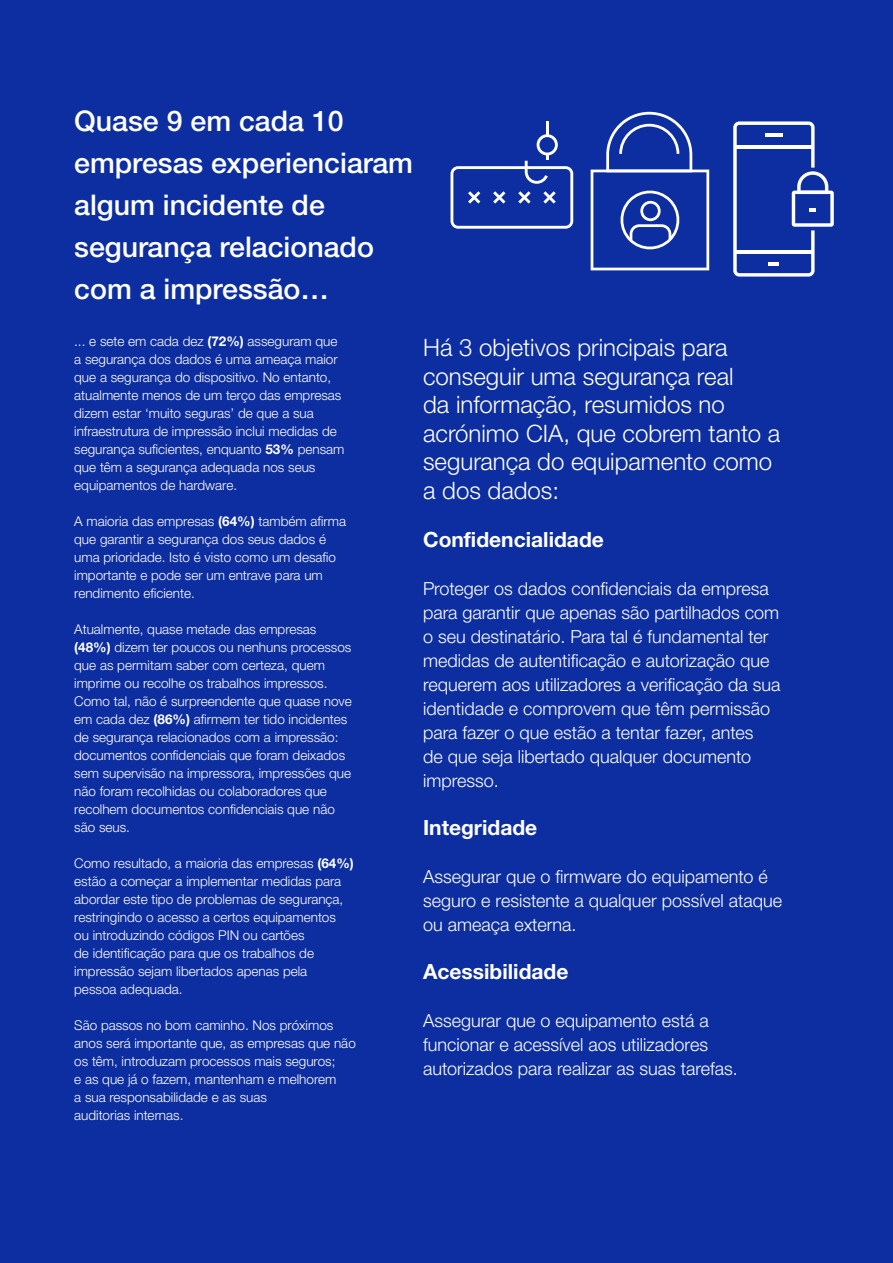
<style>
.page{position:relative;width:893px;height:1263px;background:#fff}
.page>*{position:absolute;margin:0;border:0;box-sizing:border-box;transform-origin:0 0}
.t1{font:500 28.5px/42px "Helvetica Neue LTW1 G";color:#fff}
.t2{font:300 24px/28.5px "Helvetica Neue LTW1 G";color:#fff}
.t3{font:700 21px "Helvetica Neue LTW1 G";color:#fff}
.t4{font:300 18px/24px "Helvetica Neue LTW1 G";color:#fff}
.t5{font:300 13.5px/18px "Helvetica Neue LTW1 G";color:#fff}
.s1{font-weight:700}
</style>
<div class="page">
<div style="left:0;top:0;width:892px;height:1263px;background:#0d2ea0"></div>
<hr style="left:545px;top:121px;width:3px;height:15px;background:#fff">
<svg style="left:450px;top:134px;width:123px;height:95px"></svg>
<svg style="left:590px;top:112px;width:119px;height:158px"></svg>
<svg style="left:733px;top:121px;width:100px;height:156px"></svg>
<h1 class="t1" style="left:74px;top:100px;width:340px">Quase 9 em cada 10 empresas experienciaram algum incidente de segurança relacionado com a impressão…</h1>
<p class="t5" style="left:74px;top:333px;width:272px">... e sete em cada dez <span class="s1">(72%)</span> asseguram que a segurança dos dados é uma ameaça maior que a segurança do dispositivo. No entanto, atualmente menos de um terço das empresas dizem estar ‘muito seguras’ de que a sua infraestrutura de impressão inclui medidas de segurança suficientes, enquanto <span class="s1">53%</span> pensam que têm a segurança adequada nos seus equipamentos de hardware.</p>
<p class="t5" style="left:74px;top:513px;width:273px">A maioria das empresas <span class="s1">(64%)</span> também afirma que garantir a segurança dos seus dados é uma prioridade. Isto é visto como um desafio importante e pode ser um entrave para um rendimento eficiente.</p>
<p class="t5" style="left:74px;top:621px;width:279px">Atualmente, quase metade das empresas <span class="s1">(48%)</span> dizem ter poucos ou nenhuns processos que as permitam saber com certeza, quem imprime ou recolhe os trabalhos impressos.<br>Como tal, não é surpreendente que quase nove em cada dez <span class="s1">(86%)</span> afirmem ter tido incidentes de segurança relacionados com a impressão: documentos confidenciais que foram deixados sem supervisão na impressora, impressões que não foram recolhidas ou colaboradores que recolhem documentos confidenciais que não são seus.</p>
<p class="t5" style="left:74px;top:855px;width:281px">Como resultado, a maioria das empresas <span class="s1">(64%) </span>estão a começar a implementar medidas para abordar este tipo de problemas de segurança, restringindo o acesso a certos equipamentos ou introduzindo códigos PIN ou cartões<br>de identificação para que os trabalhos de impressão sejam libertados apenas pela<br>pessoa adequada.</p>
<p class="t5" style="left:74px;top:1017px;width:283px">São passos no bom caminho. Nos próximos anos será importante que, as empresas que não os têm, introduzam processos mais seguros;<br>e as que já o fazem, mantenham e melhorem<br>a sua responsabilidade e as suas<br>auditorias internas.</p>
<h2 class="t2" style="left:423px;top:333px;width:358px">Há 3 objetivos principais para conseguir uma segurança real<br>da informação, resumidos no acrónimo CIA, que cobrem tanto a segurança do equipamento como a dos dados:</h2>
<h3 class="t3" style="left:423px;top:526px;width:182px">Confidencialidade</h3>
<p class="t4" style="left:423px;top:576px;width:359px">Proteger os dados confidenciais da empresa para garantir que apenas são partilhados com o seu destinatário. Para tal é fundamental ter medidas de autentificação e autorização que requerem aos utilizadores a verificação da sua identidade e comprovem que têm permissão para fazer o que estão a tentar fazer, antes<br>de que seja libertado qualquer documento impresso.</p>
<h3 class="t3" style="left:423px;top:814px;width:116px">Integridade</h3>
<h3 class="t4" style="left:423px;top:864px;width:360px">Assegurar que o firmware do equipamento é seguro e resistente a qualquer possível ataque ou ameaça externa.</h3>
<h3 class="t3" style="left:423px;top:958px;width:147px">Acessibilidade</h3>
<h3 class="t4" style="left:423px;top:1008px;width:316px">Assegurar que o equipamento está a funcionar e acessível aos utilizadores autorizados para realizar as suas tarefas.</h3>
</div>
